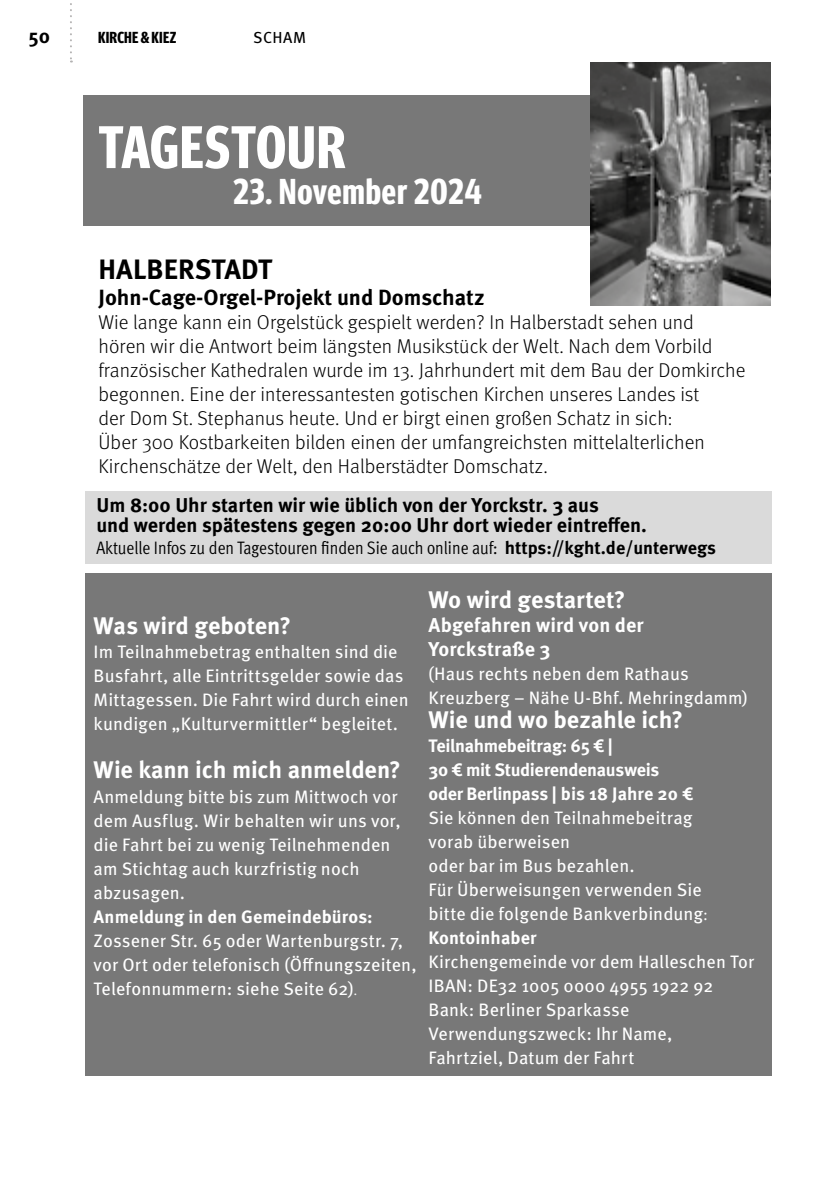
<style>
.page{position:relative;width:840px;height:1191px;background:#fff}
.page>*{position:absolute;margin:0;border:0;box-sizing:border-box;transform-origin:0 0}
.t1{font:700 60px "Meta Headline Pro Comp";letter-spacing:.015em;color:#fff}
.t2{font:700 36px "Meta Headline Pro Comp";letter-spacing:.025em;color:#fff}
.t3{font:700 28px "Meta Pro";letter-spacing:.005em;color:#000}
.t4{font:700 24px "Meta Pro";letter-spacing:-.01em;color:#fff}
.t5{font:700 22px "Meta Pro";color:#000}
.t6{font:300 20px/24px "Meta Pro";letter-spacing:.005em;color:#000}
.t7{font:700 20px/20px "Meta Pro";color:#000}
.t8{font:700 20px/24px "Meta Pro";letter-spacing:.005em;color:#fff}
.t9{font:18px/24px "Meta Pro";letter-spacing:.005em;color:#fff}
.t10{font:700 18px/24px "Meta Pro";letter-spacing:-.01em;color:#fff}
.t11{font:18px "Meta Pro Cond Norm";letter-spacing:-.005em;color:#000}
.t12{font:700 16px "Meta Headline Pro Comp";letter-spacing:.01em;color:#000}
.t13{font:16px "Meta Pro";letter-spacing:.025em;color:#000}
.s1{font-family:"Meta Pro";font-weight:700}
.s2{font-family:"Minion Pro"}
.s3{font-weight:700}
.s4{font-weight:300}
</style>
<div class="page">
<svg style="left:70px;top:3px;width:2px;height:59px"></svg>
<div style="left:85px;top:573px;width:686px;height:503px;background:#787878"></div>
<div style="left:84px;top:95px;width:519px;height:130px;background:#787878"></div>
<div style="left:85px;top:491px;width:686px;height:72px;background:#dadada"></div>
<img style="left:590px;top:62px;width:180px;height:243px">
<p class="t7" style="left:28px;top:25px;width:23px">50</p>
<p class="t12" style="left:98px;top:26px;width:80px">KIRCHE &amp; KIEZ</p>
<p class="t13" style="left:253px;top:26px;width:54px">SCHAM</p>
<h1 class="t1" style="left:98px;top:102px;width:248px">TAGESTOUR</h1>
<h2 class="t2" style="left:233px;top:164px;width:249px">23. November 2024</h2>
<h3 class="t3" style="left:98px;top:247px;width:175px">HALBERSTADT</h3>
<p class="t5" style="left:98px;top:280px;width:387px">John-Cage-Orgel-Projekt und Domschatz</p>
<p class="t6" style="left:98px;top:309px;width:648px">Wie lange kann ein Orgelstück gespielt werden? In Halberstadt sehen und hören wir die Antwort beim längsten Musikstück der Welt. Nach dem Vorbild französischer Kathedralen wurde im 13. Jahrhundert mit dem Bau der Domkirche begonnen. Eine der interessantesten gotischen Kirchen unseres Landes ist<br>der Dom St. Stephanus heute. Und er birgt einen großen Schatz in sich:<br>Über 300 Kostbarkeiten bilden einen der umfangreichsten mittelalterlichen Kirchenschätze der Welt, den Halberstädter Domschatz.</p>
<p class="t7" style="left:96px;top:493px;width:551px">Um 8:00 Uhr starten wir wie üblich von der Yorckstr. 3 aus<br>und werden spätestens gegen 20:00 Uhr dort wieder eintreffen.</p>
<p class="t11" style="left:96px;top:534px;width:620px">Aktuelle Infos zu den Tagestouren finden Sie auch online auf: <span class="s1">https://kght.de/unterwegs</span></p>
<h3 class="t4" style="left:428px;top:581px;width:198px">Wo wird gestartet?</h3>
<p class="t8" style="left:428px;top:612px;width:217px">Abgefahren wird von der<br>Yorckstraße 3</p>
<p class="t9" style="left:428px;top:661px;width:320px">(Haus rechts neben dem Rathaus<br>Kreuzberg – Nähe U-Bhf. Mehringdamm)</p>
<h3 class="t4" style="left:428px;top:701px;width:256px">Wie und wo bezahle ich?</h3>
<p class="t10" style="left:428px;top:733px;width:266px">Teilnahmebeitrag: 65 € |<br>30 € mit Studierendenausweis oder Berlinpass | bis 18 Jahre 20 €</p>
<p class="t9" style="left:428px;top:805px;width:280px">Sie können den Teilnahmebeitrag vorab überweisen<br>oder bar im Bus bezahlen.<br>Für Überweisungen verwenden Sie bitte die folgende Bankverbindung<span class="s2">:<br></span><span class="s3">Kontoinhaber</span></p>
<p class="t9" style="left:428px;top:948px;width:327px">Kirchengemeinde vor dem Halleschen Tor<br>IBAN: DE32 1005 0000 4955 1922 92<br>Bank: Berliner Sparkasse<br>Verwendungszweck: Ihr Name,<br>Fahrtziel, Datum der Fahrt</p>
<h3 class="t4" style="left:94px;top:607px;width:199px">Was wird geboten?</h3>
<p class="t9" style="left:94px;top:639px;width:316px">Im Teilnahmebetrag enthalten sind die Busfahrt, alle Eintrittsgelder sowie das Mittagessen. Die Fahrt wird durch einen kundigen „Kulturvermittler“ begleitet.</p>
<h3 class="t4" style="left:94px;top:751px;width:308px">Wie kann ich mich anmelden?</h3>
<p class="t9" style="left:94px;top:783px;width:308px">Anmeldung bitte bis zum Mittwoch vor dem Ausflug. Wir behalten wir uns vor, die Fahrt bei zu wenig Teilnehmenden am Stichtag auch kurzfristig noch abzusagen.</p>
<p class="t10" style="left:94px;top:903px;width:280px">Anmeldung in den Gemeindebüros:</p>
<p class="t9" style="left:94px;top:927px;width:324px">Zossener Str. 65 oder Wartenburgstr. 7, vor Ort oder telefonisch (Öffnungszeiten,<br>Telefonnummern: siehe Seite 62)<span class="s4">.</span></p>
</div>
